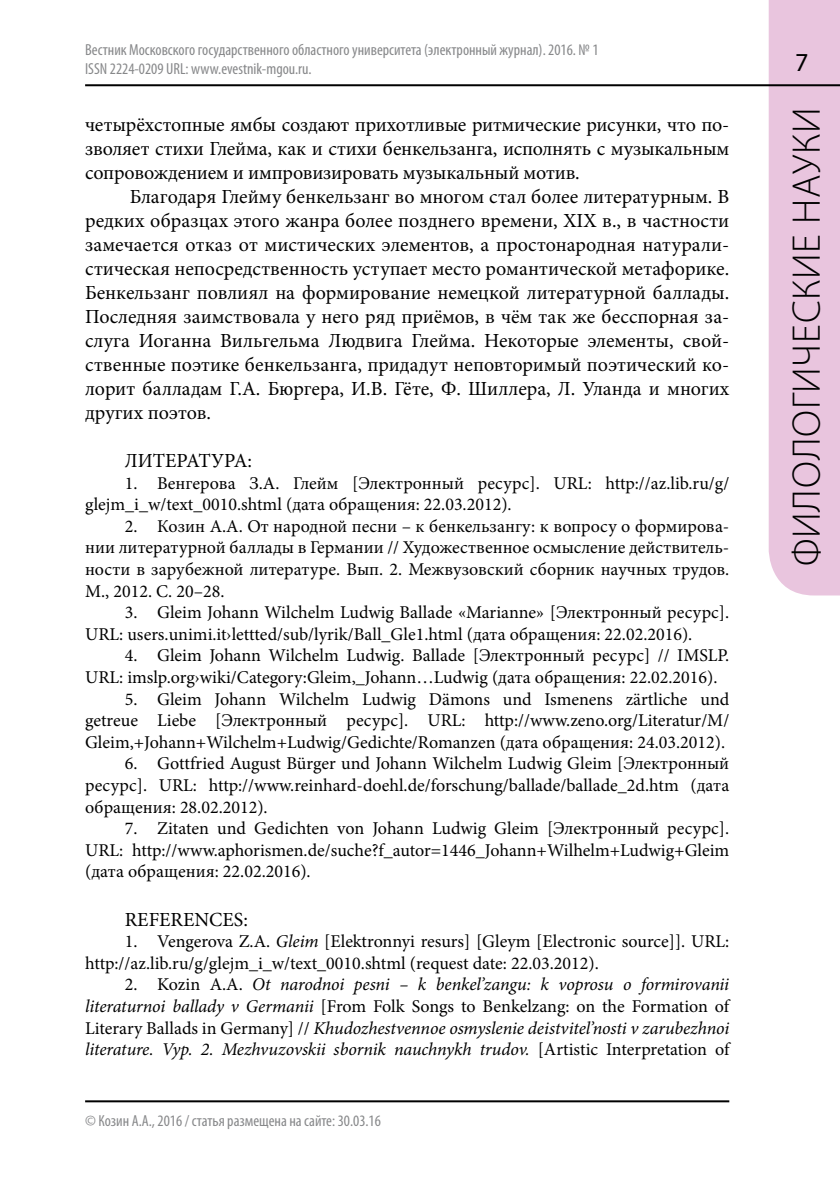
<style>
.page{position:relative;width:840px;height:1191px;background:#fff}
.page>*{position:absolute;margin:0;border:0;box-sizing:border-box;transform-origin:0 0}
.t1{font:300 40px "Myriad Pro";letter-spacing:.02em;color:#000}
.t2{font:26px "Myriad Pro";color:#000}
.t3{font:20px/24px "Minion Pro";color:#000;text-align:justify}
.t4{font:18px/21.6px "Minion Pro";color:#000}
.t5{font:italic 18px/21.6px "Minion Pro";letter-spacing:-.01em;color:#000;text-align:justify}
.t6{font:condensed 16px/19.2px "Myriad Pro";color:#87888a}
.s1{font-style:italic}
.s2{font-style:normal}
</style>
<div class="page">
<div style="left:768px;top:0;width:71px;height:595px;background:#e9c5de"></div>
<hr style="left:85px;top:84px;width:754px;height:2px;background:#000">
<hr style="left:85px;top:1100px;width:644px;height:2px;background:#000">
<p class="t6" style="left:85px;top:39px;width:514px">Вестник Московского государственного областного университета (электронный журнал). 2016. № 1<br>ISSN 2224-0209 URL: www.evestnik-mgou.ru.</p>
<p class="t3" style="left:85px;top:112px;width:645px">четырёхстопные ямбы создают прихотливые ритмические рисунки, что по&shy;зволяет стихи Глейма, как и стихи бенкельзанга, исполнять с музыкальным сопровождением и импровизировать музыкальный мотив.</p>
<p class="t3" style="left:85px;top:184px;width:645px;text-indent:45px">Благодаря Глейму бенкельзанг во многом стал более литературным. В редких образцах этого жанра более позднего времени, XIX в., в частности замечается отказ от мистических элементов, а простонародная натурали&shy;стическая непосредственность уступает место романтической метафорике.<br>Бенкельзанг повлиял на формирование немецкой литературной баллады.<br>Последняя заимствовала у него ряд приёмов, в чём так же бесспорная за&shy;слуга Иоганна Вильгельма Людвига Глейма. Некоторые элементы, свой&shy;ственные поэтике бенкельзанга, придадут неповторимый поэтический ко&shy;лорит балладам Г.А. Бюргера, И.В. Гёте, Ф. Шиллера, Л. Уланда и многих других поэтов.</p>
<p class="t3" style="left:125px;top:448px;width:129px">ЛИТЕРАТУРА:</p>
<p class="t4" style="left:85px;top:472px;width:645px;text-indent:40px">1. Венгерова З.А. Глейм [Электронный ресурс]. URL: http://az.lib.ru/g/ glejm_i_w/text_0010.shtml (дата обращения: 22.03.2012).</p>
<p class="t4" style="left:85px;top:515px;width:645px;text-align:justify;text-indent:40px">2. Козин А.А. От народной песни – к бенкельзангу: к вопросу о формирова&shy;нии литературной баллады в Германии // Художественное осмысление действитель&shy;ности в зарубежной литературе. Вып. 2. Межвузовский сборник научных трудов.<br>М., 2012. С. 20–28.</p>
<p class="t4" style="left:85px;top:601px;width:645px;text-indent:40px">3. Gleim Johann Wilchelm Ludwig Ballade «Marianne» [Электронный ресурс].<br>URL: users.unimi.it›lettted/sub/lyrik/Ball_Gle1.html (дата обращения: 22.02.2016).</p>
<p class="t4" style="left:85px;top:645px;width:645px;text-indent:40px">4. Gleim Johann Wilchelm Ludwig. Ballade [Электронный ресурс] // IMSLP.<br>URL: imslp.org›wiki/Category:Gleim,_Johann…Ludwig (дата обращения: 22.02.2016).</p>
<p class="t4" style="left:85px;top:688px;width:645px;text-align:justify;text-indent:40px">5. Gleim Johann Wilchelm Ludwig Dämons und Ismenens zärtliche und getreue Liebe [Электронный ресурс]. URL: http://www.zeno.org/Literatur/M/ Gleim,+Johann+Wilchelm+Ludwig/Gedichte/Romanzen (дата обращения: 24.03.2012).</p>
<p class="t4" style="left:85px;top:753px;width:645px;text-align:justify;text-indent:40px">6. Gottfried August Bürger und Johann Wilchelm Ludwig Gleim [Электронный ресурс]. URL: http://www.reinhard-doehl.de/forschung/ballade/ballade_2d.htm (дата обращения: 28.02.2012).</p>
<p class="t4" style="left:85px;top:818px;width:645px;text-align:justify;text-indent:40px">7. Zitaten und Gedichten von Johann Ludwig Gleim [Электронный ресурс].<br>URL: http://www.aphorismen.de/suche?f_autor=1446_Johann+Wilhelm+Ludwig+Gleim (дата обращения: 22.02.2016).</p>
<p class="t3" style="left:125px;top:907px;width:124px">REFERENCES:</p>
<p class="t4" style="left:85px;top:930px;width:645px;text-indent:40px">1. Vengerova Z.A. <span class="s1">Gleim</span> [Elektronnyi resurs] [Gleym [Electronic source]]. URL: http://az.lib.ru/g/glejm_i_w/text_0010.shtml (request date: 22.03.2012).</p>
<p class="t5" style="left:85px;top:973px;width:645px;text-indent:40px"><span class="s2">2. Kozin A.A.</span> Ot narodnoi pesni – k benkel’zangu: k voprosu o formirovanii literaturnoi ballady v Germanii <span class="s2">[From Folk Songs to Benkelzang: on the Formation of Literary Ballads in Germany] //</span> Khudozhestvennoe osmyslenie deistvitel’nosti v zarubezhnoi literature. Vyp. 2. Mezhvuzovskii sbornik nauchnykh trudov. <span class="s2">[Artistic Interpretation of</span></p>
<p class="t6" style="left:85px;top:1111px;width:297px">© Козин А.А., 2016 / статья размещена на сайте: 30.03.16</p>
<h2 class="t2" style="left:794px;top:47px;width:15px">7</h2>
<h1 class="t1" style="left:782px;top:566px;width:461px;rotate:-90deg">филологические науки</h1>
</div>
